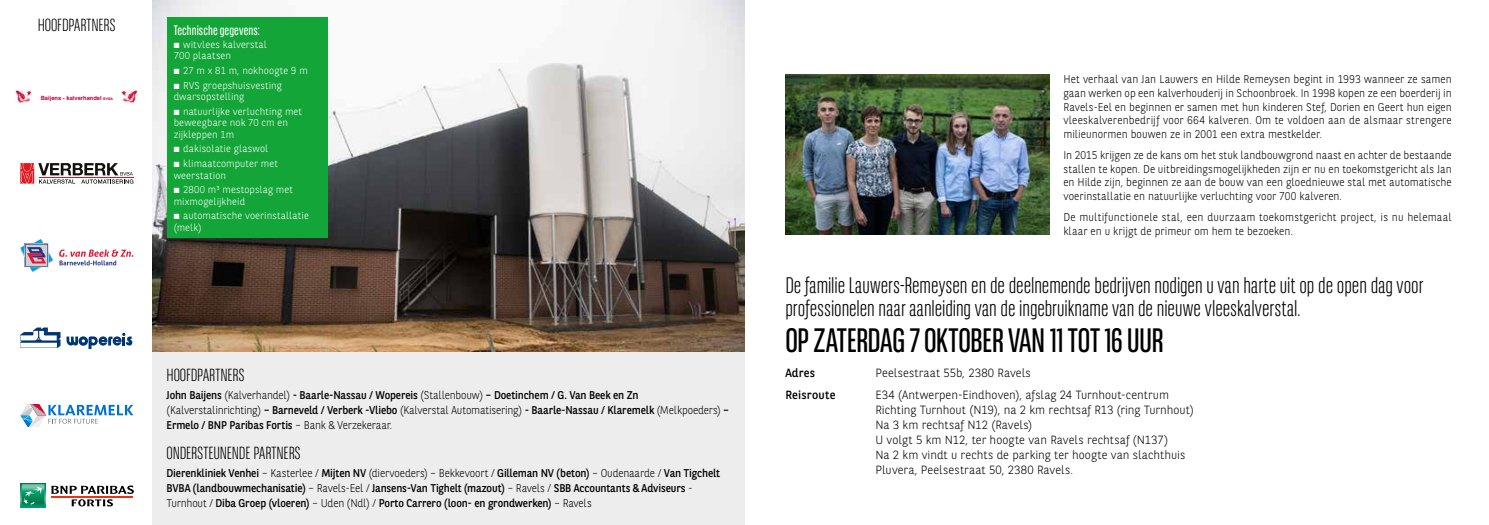
<style>
.page{position:relative;width:1489px;height:525px;background:#fff}
.page>*{position:absolute;margin:0;border:0;box-sizing:border-box;transform-origin:0 0}
.t1{font:33.75px "BNPP Sans Condensed";letter-spacing:-.02em;color:#000}
.t2{font:300 22.5px/23.8px "BNPP Sans Condensed";color:#000}
.t3{font:300 17.5px "BNPP Sans Condensed";letter-spacing:-.005em;color:#000}
.t4{font:13.75px "BNPP Sans Condensed";letter-spacing:.005em;color:#fff}
.t5{font:300 11.88px/15px "BNPP Sans";letter-spacing:.005em;color:#000}
.t6{font:11.88px "BNPP Sans";letter-spacing:.015em;color:#000}
.t7{font:300 11.25px/13.8px "BNPP Sans";letter-spacing:.015em;color:#000;text-align:justify;scale:.95 1}
.t8{font:11.25px/15px "BNPP Sans";letter-spacing:-.01em;color:#000;scale:.95 1}
.t9{font:300 10px/11.2px "BNPP Sans";letter-spacing:.01em;color:#fff}
.t10{font:700 5.75px "Helvetica";color:#c3002f}
.s1{font-size:3.5px}
.s2{font-weight:300}
</style>
<div class="page">
<div style="left:152px;top:351px;width:592px;height:173px;background:#ededed"></div>
<img style="left:152px;top:0;width:592px;height:351px">
<div style="left:21px;top:483px;width:24px;height:24px;background:#00996a"></div>
<svg style="left:21px;top:483px;width:24px;height:23px"></svg>
<hr style="left:51px;top:496px;width:82px;height:1px;background:#e63312">
<svg style="left:51px;top:485px;width:83px;height:8px"></svg>
<svg style="left:72px;top:499px;width:41px;height:7px"></svg>
<div style="left:167px;top:18px;width:160px;height:220px;background:#13a538"></div>
<img style="left:122px;top:90px;width:16px;height:14px">
<img style="left:15px;top:90px;width:16px;height:13px">
<svg style="left:20px;top:239px;width:113px;height:33px"></svg>
<svg style="left:20px;top:327px;width:40px;height:20px"></svg>
<svg style="left:67px;top:332px;width:66px;height:17px"></svg>
<svg style="left:20px;top:404px;width:113px;height:22px"></svg>
<svg style="left:20px;top:163px;width:113px;height:20px"></svg>
<img style="left:785px;top:74px;width:264px;height:161px">
<h3 class="t3" style="left:38px;top:14px;width:79px">HOOFDPARTNERS</h3>
<p class="t10" style="left:41px;top:94px;width:74px">Baijens - kalverhandel <span class="s1">BVBA</span></p>
<p class="t4" style="left:174px;top:22px;width:88px">Technische gegevens:</p>
<p class="t9" style="left:174px;top:39px;width:95px">■ witvlees kalverstal<br>700 plaatsen</p>
<p class="t9" style="left:174px;top:65px;width:135px">■ 27 m x 81 m, nokhoogte 9 m</p>
<p class="t9" style="left:174px;top:79px;width:110px">■ RVS groepshuisvesting dwarsopstelling</p>
<p class="t9" style="left:174px;top:105px;width:130px">■ natuurlijke verluchting met beweegbare nok 70 cm en zijkleppen 1m</p>
<p class="t9" style="left:174px;top:143px;width:96px">■ dakisolatie glaswol</p>
<p class="t9" style="left:174px;top:158px;width:106px">■ klimaatcomputer met weerstation</p>
<p class="t9" style="left:174px;top:184px;width:121px">■ 2800 m³ mestopslag met mixmogelijkheid</p>
<p class="t9" style="left:174px;top:210px;width:137px">■ automatische voerinstallatie (melk)</p>
<h3 class="t3" style="left:167px;top:363px;width:79px">HOOFDPARTNERS</h3>
<p class="t8" style="left:167px;top:387px;width:593px">John Baijens <span class="s2">(Kalverhandel)</span> - Baarle-Nassau / Wopereis <span class="s2">(Stallenbouw)</span> – Doetinchem / G. Van Beek en Zn <span class="s2">(Kalverstalinrichting)</span> – Barneveld / Verberk -Vliebo <span class="s2">(Kalverstal Automatisering)</span> - Baarle-Nassau / Klaremelk <span class="s2">(Melkpoeders)</span> –<br>Ermelo / BNP Paribas Fortis <span class="s2">– Bank &amp; Verzekeraar.</span></p>
<h3 class="t3" style="left:167px;top:441px;width:136px">ONDERSTEUNENDE PARTNERS</h3>
<p class="t8" style="left:167px;top:465px;width:584px">Dierenkliniek Venhei <span class="s2">– Kasterlee /</span> Mijten NV <span class="s2">(diervoeders) – Bekkevoort /</span> Gilleman NV (beton) <span class="s2">– Oudenaarde /</span> Van Tigchelt<br>BVBA (landbouwmechanisatie) <span class="s2">– Ravels-Eel /</span> Jansens-Van Tighelt (mazout) <span class="s2">– Ravels /</span> SBB Accountants &amp; Adviseurs <span class="s2">-<br>Turnhout /</span> Diba Groep (vloeren) <span class="s2">– Uden (Ndl) /</span> Porto Carrero (loon- en grondwerken) <span class="s2">– Ravels</span></p>
<p class="t7" style="left:1063px;top:72px;width:410px">Het verhaal van Jan Lauwers en Hilde Remeysen begint in 1993 wanneer ze samen gaan werken op een kalverhouderij in Schoonbroek. In 1998 kopen ze een boerderij in Ravels-Eel en beginnen er samen met hun kinderen Stef, Dorien en Geert hun eigen vleeskalverenbedrijf voor 664 kalveren. Om te voldoen aan de alsmaar strengere milieunormen bouwen ze in 2001 een extra mestkelder.</p>
<p class="t7" style="left:1063px;top:147px;width:410px">In 2015 krijgen ze de kans om het stuk landbouwgrond naast en achter de bestaande stallen te kopen. De uitbreidingsmogelijkheden zijn er nu en toekomstgericht als Jan en Hilde zijn, beginnen ze aan de bouw van een gloednieuwe stal met automatische voerinstallatie en natuurlijke verluchting voor 700 kalveren.</p>
<p class="t7" style="left:1063px;top:209px;width:410px">De multifunctionele stal, een duurzaam toekomstgericht project, is nu helemaal klaar en u krijgt de primeur om hem te bezoeken.</p>
<h2 class="t2" style="left:785px;top:272px;width:639px">De familie Lauwers-Remeysen en de deelnemende bedrijven nodigen u van harte uit op de open dag voor professionelen naar aanleiding van de ingebruikname van de nieuwe vleeskalverstal.</h2>
<h1 class="t1" style="left:785px;top:318px;width:380px">OP ZATERDAG 7 OKTOBER VAN 11 TOT 16 UUR</h1>
<p class="t6" style="left:785px;top:365px;width:31px">Adres</p>
<p class="t5" style="left:875px;top:365px;width:157px">Peelsestraat 55b, 2380 Ravels</p>
<p class="t6" style="left:785px;top:387px;width:52px">Reisroute</p>
<p class="t5" style="left:875px;top:387px;width:320px">E34 (Antwerpen-Eindhoven), afslag 24 Turnhout-centrum Richting Turnhout (N19), na 2 km rechtsaf R13 (ring Turnhout)<br>Na 3 km rechtsaf N12 (Ravels)<br>U volgt 5 km N12, ter hoogte van Ravels rechtsaf (N137)<br>Na 2 km vindt u rechts de parking ter hoogte van slachthuis Pluvera, Peelsestraat 50, 2380 Ravels.</p>
</div>
